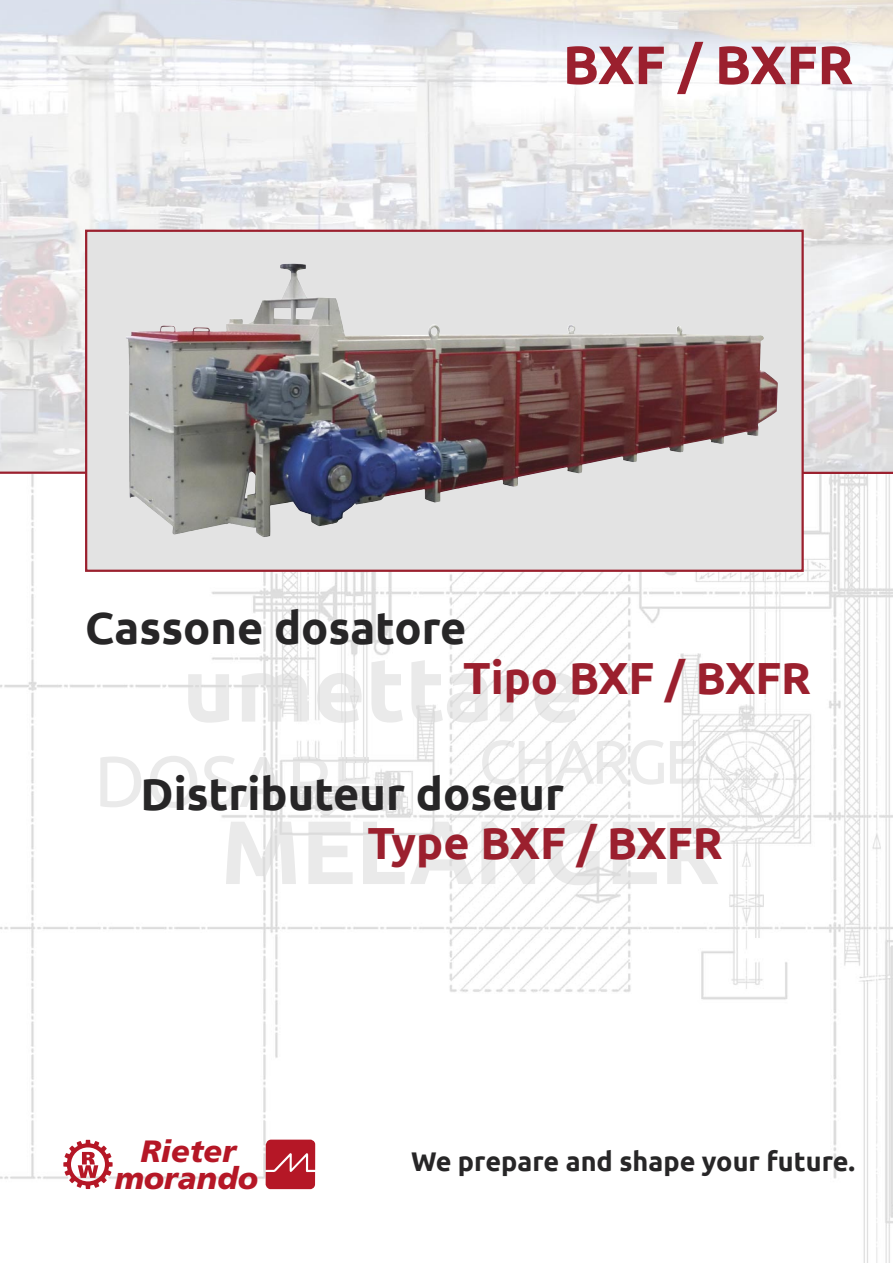
<style>
.page{position:relative;width:893px;height:1263px;background:#fff}
.page>*{position:absolute;margin:0;border:0;box-sizing:border-box;transform-origin:0 0}
.t1{font:700 54px "Ubuntu";color:#9b202e}
.t2{font:700 45px "Ubuntu";color:#272627}
.t3{font:700 45px "Ubuntu";color:#9b202e}
.t4{font:italic 900 30.75px "Frutiger";color:#b51726}
.t5{font:700 27px "Ubuntu";color:#272627}
</style>
<div class="page">
<img style="left:0;top:474px;width:893px;height:789px">
<img style="left:0;top:0;width:893px;height:470px">
<hr style="left:0;top:472px;width:893px;height:2px;background:#9b202e">
<svg style="left:88px;top:233px;width:713px;height:336px;background:#ada5a6"></svg>
<img style="left:126px;top:263px;width:449px;height:76px">
<div style="left:85px;top:230px;width:719px;height:342px;border:2px solid #9b202e"></div>
<img style="left:188px;top:660px;width:343px;height:63px">
<img style="left:482px;top:740px;width:215px;height:44px">
<img style="left:226px;top:798px;width:492px;height:87px">
<img style="left:100px;top:756px;width:231px;height:52px">
<svg style="left:323px;top:801px;width:8px;height:7px"></svg>
<svg style="left:63px;top:1140px;width:50px;height:49px"></svg>
<svg style="left:266px;top:1139px;width:49px;height:50px;background:#bc2e3c"></svg>
<p class="t1" style="left:563px;top:34px;width:292px">BXF / BXFR</p>
<p class="t2" style="left:85px;top:602px;width:383px">Cassone dosatore</p>
<p class="t3" style="left:463px;top:652px;width:350px">Tipo BXF / BXFR</p>
<p class="t2" style="left:141px;top:768px;width:425px">Distributeur doseur</p>
<p class="t3" style="left:367px;top:817px;width:357px">Type BXF / BXFR</p>
<p class="t4" style="left:140px;top:1139px;width:97px">Rieter</p>
<p class="t4" style="left:115px;top:1166px;width:145px">morando</p>
<p class="t5" style="left:411px;top:1146px;width:446px">We prepare and shape your future.</p>
</div>
